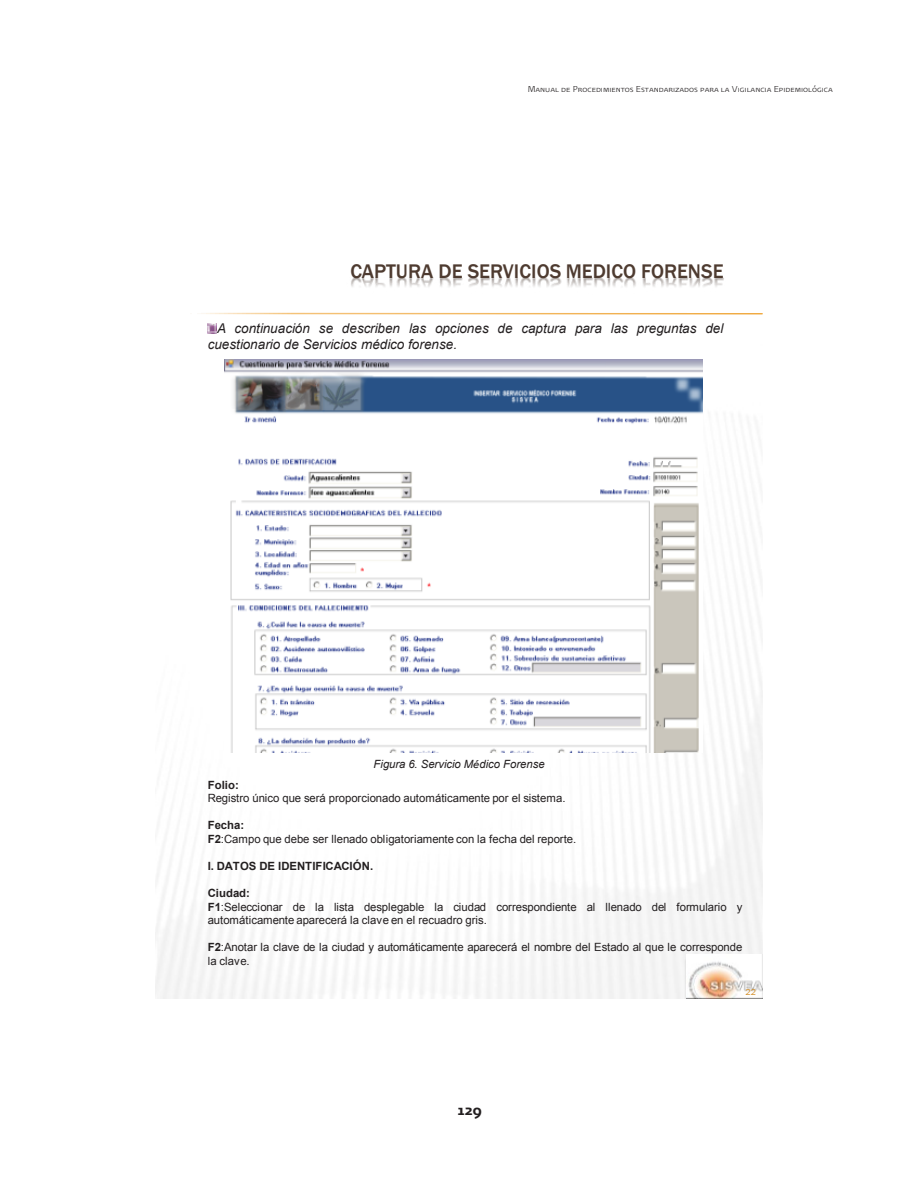
<style>
.page{position:relative;width:918px;height:1188px;background:#fff}
.page>*{position:absolute;margin:0;border:0;box-sizing:border-box;transform-origin:0 0}
.t1{font:500 20.25px "Franklin Gothic";color:#4e3b30}
.t2{font:18px "Presidencia Firme CC";color:#231f20}
.t3{font:italic 13.5px/16.2px "Arial";letter-spacing:.005em;color:#231f20}
.t4{font:11.4px/13.5px "Arial";letter-spacing:-.01em;color:#231f20}
.t5{font:italic 11.4px "Arial";letter-spacing:-.005em;color:#231f20}
.t6{font:700 11.4px "Arial";letter-spacing:-.005em;color:#231f20}
.t7{font:10.5px "Presidencia Fina Versalitas";color:#231f20}
.t8{font:8.85px "Franklin Gothic";color:#d38e27}
.s1{font-family:"Rockwell"}
.s2{font-weight:700}
</style>
<div class="page">
<img style="left:155px;top:312px;width:608px;height:687px">
<svg style="left:189px;top:313px;width:574px;height:1px"></svg>
<svg style="left:189px;top:314px;width:574px;height:1px"></svg>
<img style="left:682px;top:954px;width:81px;height:45px">
<img style="left:687px;top:955px;width:76px;height:44px">
<img style="left:351px;top:277px;width:373px;height:10px">
<svg style="left:208px;top:324px;width:9px;height:9px"></svg>
<img style="left:225px;top:360px;width:477px;height:392px">
<p class="t7" style="left:528px;top:83px;width:307px">Manual de Procedimientos Estandarizados para la Vigilancia Epidemiológica</p>
<p class="t1" style="left:350px;top:259px;width:375px">CAPTURA DE SERVICIOS MEDICO FORENSE</p>
<p class="t3" style="left:208px;top:320px;width:517px;text-indent:9px">A continuación se describen las opciones de captura para las preguntas del cuestionario de Servicios médico forense.</p>
<p class="t5" style="left:374px;top:756px;width:173px">Figura 6. Servicio M<span class="s1">é</span>dico Forense</p>
<p class="t4" style="left:208px;top:778px;width:359px"><span class="s2">Folio:<br></span>Registro único que será proporcionado automáticamente por el sistema.</p>
<p class="t4" style="left:208px;top:819px;width:370px"><span class="s2">Fecha:<br>F2</span>:Campo que debe ser llenado obligatoriamente con la fecha del reporte.</p>
<p class="t6" style="left:208px;top:858px;width:167px">I. DATOS DE IDENTIFICACIÓN.</p>
<p class="t4" style="left:208px;top:886px;width:536px"><span class="s2">Ciudad:<br>F1</span>:Seleccionar de la lista desplegable la ciudad correspondiente al llenado del formulario y automáticamente aparecerá la clave en el recuadro gris.</p>
<p class="t4" style="left:208px;top:940px;width:536px"><span class="s2">F2</span>:Anotar la clave de la ciudad y automáticamente aparecerá el nombre del Estado al que le corresponde la clave.</p>
<h2 class="t2" style="left:457px;top:1099px;width:26px">129</h2>
<p class="t8" style="left:746px;top:987px;width:12px">22</p>
</div>
